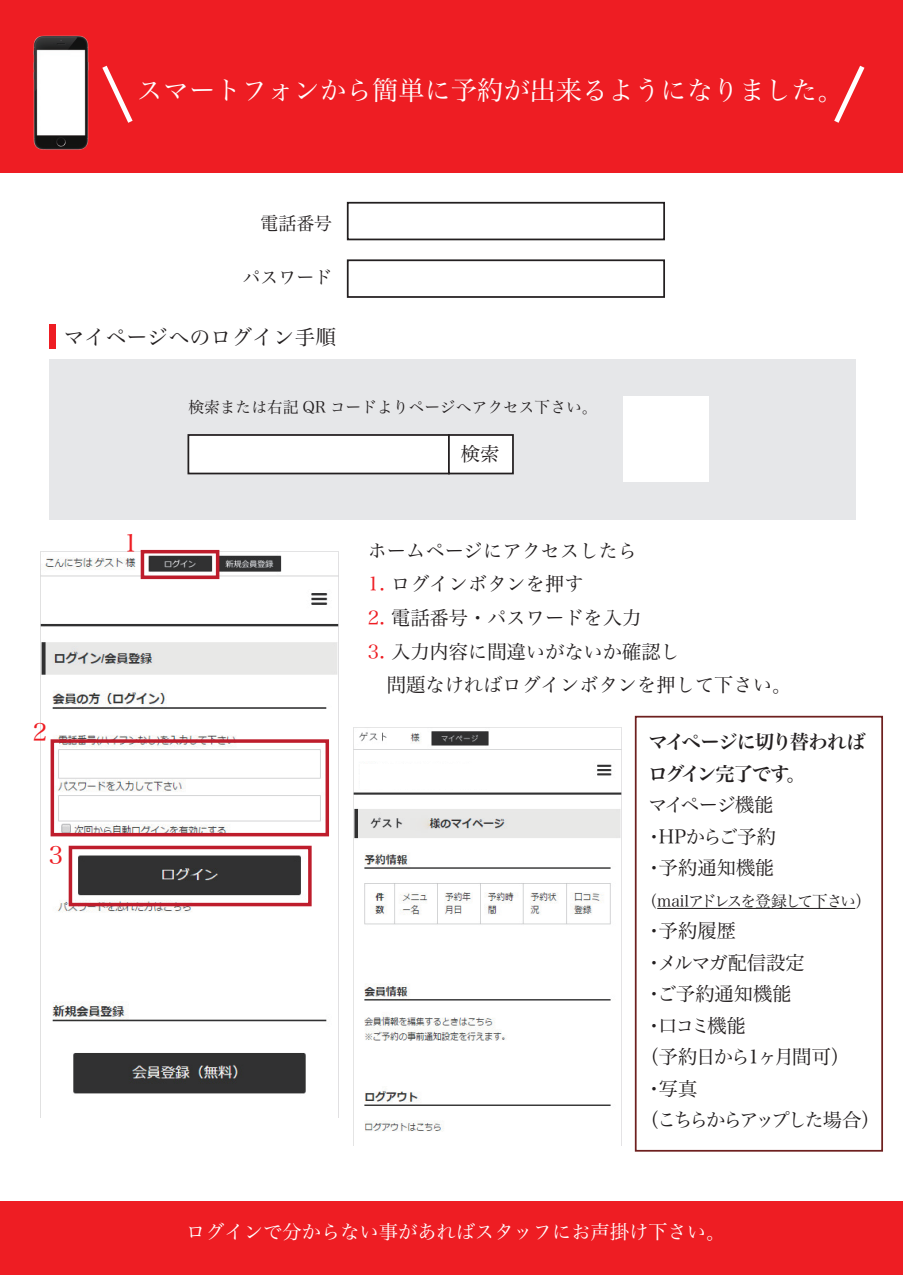
<style>
.page{position:relative;width:903px;height:1275px;background:#fff}
.page>*{position:absolute;margin:0;border:0;box-sizing:border-box;transform-origin:0 0}
.t1{font:26.25px "Hira Min Pro N W3";color:#fff}
.t2{font:24.5px "Hira Min Pro N W3";color:#ee1d23}
.t3{font:21px "Hira Min Pro N W3";color:#231f20}
.t4{font:19.25px/31.5px "Hira Min Pro N W3";color:#231f20}
.t5{font:19.25px/31.5px "Hira Min Pro N W3";letter-spacing:-.075em;color:#231f20}
.t6{font:19.25px "Hira Min Pro N W3";color:#fff}
.t7{font:19.25px/31.5px "Hira Min Pro N W6";letter-spacing:-.06em;color:#231f20}
.t8{font:17.85px "Hira Min Pro N W3";color:#231f20}
.t9{font:15.75px "Hira Min Pro N W3";color:#231f20}
.t10{font:15.75px "Hira Min Pro N W3";letter-spacing:-.075em;color:#231f20}
.s1{color:#ee1d23}
</style>
<div class="page">
<div style="left:49px;top:360px;width:806px;height:160px;background:#e6e7e9"></div>
<div style="left:0;top:0;width:903px;height:173px;background:#ee1d23"></div>
<div style="left:0;top:1202px;width:903px;height:73px;background:#ee1d23"></div>
<div style="left:347px;top:202px;width:318px;height:38px;border:2px solid #231f20"></div>
<div style="left:187px;top:434px;width:263px;height:40px;background:#fff;border:2px solid #231f20"></div>
<div style="left:448px;top:434px;width:66px;height:40px;background:#fff;border:2px solid #231f20"></div>
<div style="left:347px;top:259px;width:318px;height:39px;border:2px solid #231f20"></div>
<img style="left:40px;top:552px;width:299px;height:566px">
<svg style="left:119px;top:92px;width:14px;height:31px"></svg>
<svg style="left:834px;top:66px;width:30px;height:57px"></svg>
<img style="left:33px;top:35px;width:86px;height:115px">
<div style="left:49px;top:325px;width:7px;height:24px;background:#ee1d23"></div>
<div style="left:141px;top:550px;width:78px;height:29px;border:4px solid #be1d2c"></div>
<div style="left:51px;top:739px;width:278px;height:97px;border:4px solid #be1d2c"></div>
<div style="left:69px;top:846px;width:243px;height:60px;border:4px solid #be1d2c"></div>
<div style="left:624px;top:396px;width:85px;height:85px;background:#fff"></div>
<div style="left:46px;top:587px;width:160px;height:33px;background:#fff"></div>
<img style="left:354px;top:727px;width:268px;height:418px">
<div style="left:360px;top:764px;width:140px;height:24px;background:#fff"></div>
<hr style="left:657px;top:908px;width:198px;height:1px;background:#231f20">
<div style="left:635px;top:716px;width:248px;height:436px;border:2px solid #6e201f"></div>
<h1 class="t1" style="left:137px;top:68px;width:708px">スマートフォンから簡単に予約が出来るようになりました。</h1>
<p class="t8" style="left:261px;top:208px;width:73px">電話番号</p>
<p class="t8" style="left:243px;top:262px;width:91px">パスワード</p>
<p class="t3" style="left:64px;top:319px;width:274px">マイページへのログイン手順</p>
<p class="t9" style="left:188px;top:394px;width:411px">検索または右記 QR コードよりページへアクセス下さい。</p>
<p class="t2" style="left:27px;top:711px;width:26px">２</p>
<p class="t2" style="left:44px;top:833px;width:26px">３</p>
<p class="t2" style="left:118px;top:522px;width:26px">１</p>
<p class="t4" style="left:461px;top:436px;width:40px">検索</p>
<p class="t4" style="left:368px;top:533px;width:271px">ホームページにアクセスしたら</p>
<p class="t4" style="left:368px;top:566px;width:217px"><span class="s1">1.</span> ログインボタンを押す</p>
<p class="t4" style="left:368px;top:600px;width:275px"><span class="s1">2.</span> 電話番号・パスワードを入力</p>
<p class="t4" style="left:368px;top:633px;width:425px;line-height:33.6px"><span class="s1">3.</span> 入力内容に間違いがないか確認し<br>　問題なければログインボタンを押して下さい。</p>
<p class="t7" style="left:648px;top:725px;width:219px">マイページに切り替わればログイン完了です。</p>
<p class="t4" style="left:644px;top:788px;width:133px;text-align:justify">マイページ機能・HPからご予約・予約通知機能</p>
<p class="t10" style="left:641px;top:887px;width:231px">（mailアドレスを登録して下さい）</p>
<p class="t5" style="left:640px;top:914px;width:242px">・予約履歴<br>・メルマガ配信設定<br>・ご予約通知機能<br>・口コミ機能<br>（予約日から1ヶ月間可）<br>・写真<br>（こちらからアップした場合）</p>
<p class="t6" style="left:186px;top:1215px;width:540px">ログインで分からない事があればスタッフにお声掛け下さい。</p>
</div>
